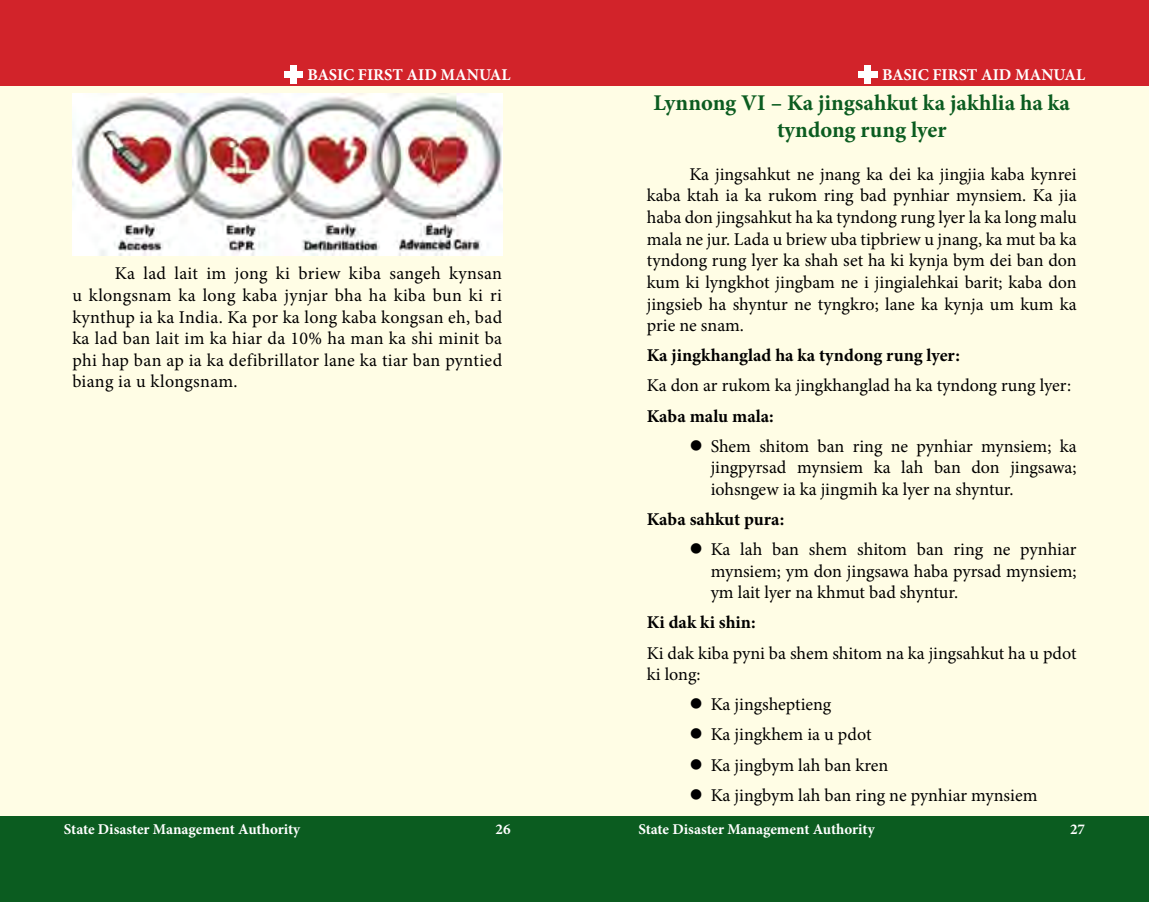
<style>
.page{position:relative;width:1149px;height:902px;background:#fff}
.page>*{position:absolute;margin:0;border:0;box-sizing:border-box;transform-origin:0 0}
.t1{font:700 22.5px/27px "Minion Pro";color:#0b5c20;text-align:center}
.t2{font:18px/21.6px "Minion Pro";color:#000;text-align:justify}
.t3{font:700 18px "Minion Pro";color:#000}
.t4{font:700 16.5px "Minion Pro";color:#fff}
.t5{font:700 15px "Minion Pro";letter-spacing:-.005em;color:#fff}
</style>
<div class="page">
<div style="left:0;top:0;width:574px;height:901px;background:#fffde5"></div>
<div style="left:574px;top:0;width:574px;height:901px;background:#fffde5"></div>
<div style="left:0;top:0;width:574px;height:85px;background:#d2232a"></div>
<div style="left:574px;top:0;width:574px;height:85px;background:#d2232a"></div>
<div style="left:0;top:816px;width:574px;height:85px;background:#0b5c20"></div>
<div style="left:574px;top:816px;width:574px;height:85px;background:#0b5c20"></div>
<svg style="left:290px;top:65px;width:6px;height:6px"></svg>
<div style="left:296px;top:71px;width:7px;height:7px;background:#fff"></div>
<svg style="left:290px;top:78px;width:6px;height:6px"></svg>
<div style="left:290px;top:71px;width:6px;height:7px;background:#fff"></div>
<div style="left:284px;top:71px;width:6px;height:7px;background:#fff"></div>
<svg style="left:864px;top:65px;width:6px;height:6px"></svg>
<div style="left:870px;top:71px;width:7px;height:7px;background:#fff"></div>
<svg style="left:864px;top:78px;width:6px;height:6px"></svg>
<div style="left:864px;top:71px;width:6px;height:7px;background:#fff"></div>
<div style="left:858px;top:71px;width:6px;height:7px;background:#fff"></div>
<img style="left:72px;top:94px;width:430px;height:161px">
<p class="t4" style="left:307px;top:63px;width:204px">BASIC FIRST AID MANUAL</p>
<p class="t4" style="left:881px;top:63px;width:204px">BASIC FIRST AID MANUAL</p>
<p class="t2" style="left:72px;top:263px;width:431px;text-indent:43px">Ka lad lait im jong ki briew kiba sangeh kynsan u klongsnam ka long kaba jynjar bha ha kiba bun ki ri kynthup ia ka India. Ka por ka long kaba kongsan eh, bad ka lad ban lait im ka hiar da 10% ha man ka shi minit ba phi hap ban ap ia ka defibrillator lane ka tiar ban pyntied biang ia u klongsnam.</p>
<p class="t1" style="left:653px;top:89px;width:418px">Lynnong VI – Ka jingsahkut ka jakhlia ha ka tyndong rung lyer</p>
<p class="t2" style="left:646px;top:163px;width:431px;text-indent:43px">Ka jingsahkut ne jnang ka dei ka jingjia kaba kynrei kaba ktah ia ka rukom ring bad pynhiar mynsiem. Ka jia haba don jingsahkut ha ka tyndong rung lyer la ka long malu mala ne jur. Lada u briew uba tipbriew u jnang, ka mut ba ka tyndong rung lyer ka shah set ha ki kynja bym dei ban don kum ki lyngkhot jingbam ne i jingialehkai barit; kaba don jingsieb ha shyntur ne tyngkro; lane ka kynja um kum ka prie ne snam.</p>
<p class="t3" style="left:646px;top:343px;width:314px">Ka jingkhanglad ha ka tyndong rung lyer:</p>
<p class="t2" style="left:646px;top:375px;width:426px">Ka don ar rukom ka jingkhanglad ha ka tyndong rung lyer:</p>
<p class="t3" style="left:646px;top:403px;width:128px">Kaba malu mala:</p>
<p class="t2" style="left:710px;top:435px;width:367px;text-indent:-21px">● Shem shitom ban ring ne pynhiar mynsiem; ka jingpyrsad mynsiem ka lah ban don jingsawa; iohsngew ia ka jingmih ka lyer na shyntur.</p>
<p class="t3" style="left:646px;top:506px;width:139px">Kaba sahkut pura:</p>
<p class="t2" style="left:710px;top:538px;width:367px;text-indent:-21px">● Ka lah ban shem shitom ban ring ne pynhiar mynsiem; ym don jingsawa haba pyrsad mynsiem; ym lait lyer na khmut bad shyntur.</p>
<p class="t3" style="left:646px;top:610px;width:110px">Ki dak ki shin:</p>
<p class="t2" style="left:646px;top:642px;width:431px">Ki dak kiba pyni ba shem shitom na ka jingsahkut ha u pdot ki long:</p>
<p class="t2" style="left:689px;top:693px;width:143px">● Ka jingsheptieng</p>
<p class="t2" style="left:689px;top:723px;width:184px">● Ka jingkhem ia u pdot</p>
<p class="t2" style="left:689px;top:754px;width:200px">● Ka jingbym lah ban kren</p>
<p class="t2" style="left:689px;top:784px;width:349px">● Ka jingbym lah ban ring ne pynhiar mynsiem</p>
<p class="t5" style="left:64px;top:818px;width:238px">State Disaster Management Authority</p>
<p class="t5" style="left:495px;top:818px;width:16px">26</p>
<p class="t5" style="left:638px;top:818px;width:238px">State Disaster Management Authority</p>
<p class="t5" style="left:1069px;top:818px;width:16px">27</p>
</div>
